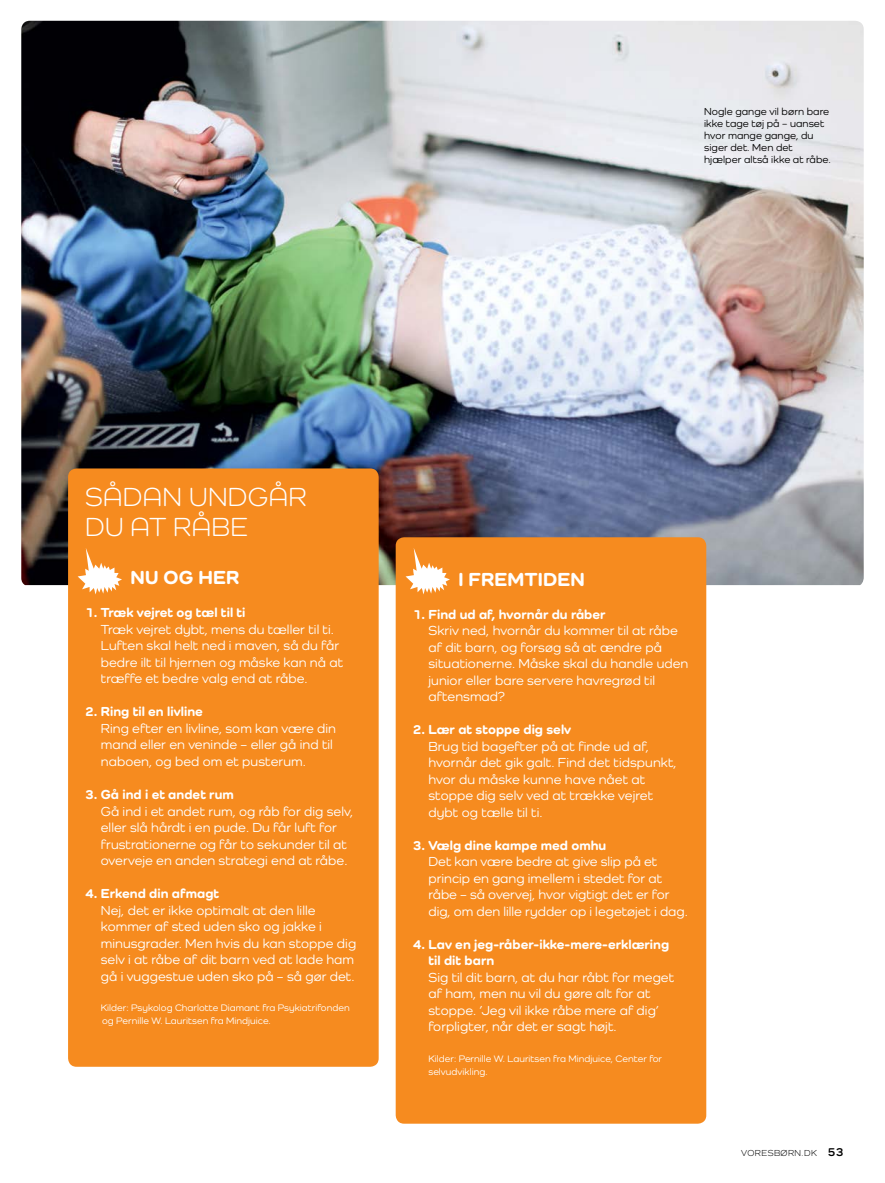
<style>
.page{position:relative;width:885px;height:1183px;background:#fff}
.page>*{position:absolute;margin:0;border:0;box-sizing:border-box;transform-origin:0 0}
.t1{font:27px/30px "Como";letter-spacing:.015em;color:#fff}
.t2{font:800 19.5px "Como";letter-spacing:.015em;color:#fff}
.t3{font:500 13.5px/16.5px "Como";letter-spacing:.005em;color:#fff}
.t4{font:800 13.5px/16.5px "Como";letter-spacing:.005em;color:#fff}
.t5{font:500 10.5px/12px "Como";letter-spacing:.005em;color:#000}
.t6{font:500 9.75px/13.5px "Como";letter-spacing:.005em;color:#fff}
.t7{font:9px "Como";letter-spacing:.05em;color:#000}
.s1{font-weight:700;font-size:12px}
</style>
<div class="page">
<img style="left:21px;top:21px;width:842px;height:564px">
<div style="left:395px;top:537px;width:311px;height:586px;background:#f68b1f;border-radius:9px"></div>
<div style="left:68px;top:468px;width:310px;height:598px;background:#f68b1f;border-radius:9px"></div>
<svg style="left:78px;top:548px;width:44px;height:47px"></svg>
<svg style="left:405px;top:548px;width:45px;height:47px"></svg>
<p class="t5" style="left:704px;top:105px;width:128px">Nogle gange vil børn bare ikke tage tøj på – uanset hvor mange gange, du siger det. Men det hjælper altså ikke at råbe.</p>
<h1 class="t1" style="left:85px;top:481px;width:223px">SÅDAN UNDGÅR<br>DU AT RÅBE</h1>
<h2 class="t2" style="left:131px;top:565px;width:110px">NU OG HER</h2>
<p class="t4" style="left:85px;top:604px;width:162px">1. Træk vejret og tæl til ti</p>
<p class="t3" style="left:101px;top:620px;width:244px">Træk vejret dybt, mens du tæller til ti.<br>Luften skal helt ned i maven, så du får bedre ilt til hjernen og måske kan nå at træffe et bedre valg end at råbe.</p>
<p class="t4" style="left:85px;top:703px;width:119px">2. Ring til en livline</p>
<p class="t3" style="left:101px;top:719px;width:237px">Ring efter en livline, som kan være din mand eller en veninde – eller gå ind til naboen, og bed om et pusterum.</p>
<p class="t4" style="left:85px;top:785px;width:150px">3. Gå ind i et andet rum</p>
<p class="t3" style="left:101px;top:802px;width:254px">Gå ind i et andet rum, og råb for dig selv, eller slå hårdt i en pude. Du får luft for frustrationerne og får to sekunder til at overveje en anden strategi end at råbe.</p>
<p class="t4" style="left:85px;top:884px;width:136px">4. Erkend din afmagt</p>
<p class="t3" style="left:101px;top:901px;width:257px">Nej, det er ikke optimalt at den lille kommer af sted uden sko og jakke i minusgrader. Men hvis du kan stoppe dig selv i at råbe af dit barn ved at lade ham gå i vuggestue uden sko på – så gør det.</p>
<p class="t6" style="left:101px;top:1000px;width:250px">Kilder: Psykolog Charlotte Diamant fra Psykiatrifonden og Pernille W. Lauritsen fra Mindjuice.</p>
<h2 class="t2" style="left:458px;top:567px;width:128px">I FREMTIDEN</h2>
<p class="t4" style="left:412px;top:605px;width:194px">1. Find ud af, hvornår du råber</p>
<p class="t3" style="left:428px;top:622px;width:261px">Skriv ned, hvornår du kommer til at råbe af dit barn, og forsøg så at ændre på situationerne. Måske skal du handle uden junior eller bare servere havregrød til aftensmad?</p>
<p class="t4" style="left:412px;top:720px;width:160px">2. Lær at stoppe dig selv</p>
<p class="t3" style="left:428px;top:737px;width:250px">Brug tid bagefter på at finde ud af, hvornår det gik galt. Find det tidspunkt, hvor du måske kunne have nået at stoppe dig selv ved at trække vejret dybt og tælle til ti.</p>
<p class="t4" style="left:412px;top:836px;width:195px">3. Vælg dine kampe med omhu</p>
<p class="t3" style="left:428px;top:853px;width:261px">Det kan være bedre at give slip på et princip en gang imellem i stedet for at råbe – så overvej, hvor vigtigt det er for dig, om den lille rydder op i legetøjet i dag.</p>
<p class="t4" style="left:428px;top:935px;width:242px;text-indent:-16px">4. Lav en jeg-råber-ikke-mere-erklæring til dit barn</p>
<p class="t3" style="left:428px;top:968px;width:247px">Sig til dit barn, at du har råbt for meget af ham, men nu vil du gøre alt for at stoppe. ’Jeg vil ikke råbe mere af dig’ forpligter, når det er sagt højt.</p>
<p class="t6" style="left:428px;top:1050px;width:235px">Kilder: Pernille W. Lauritsen fra Mindjuice, Center for selvudvikling.</p>
<p class="t7" style="left:741px;top:1146px;width:104px">VORESBØRN.DK <span class="s1">53</span></p>
</div>
